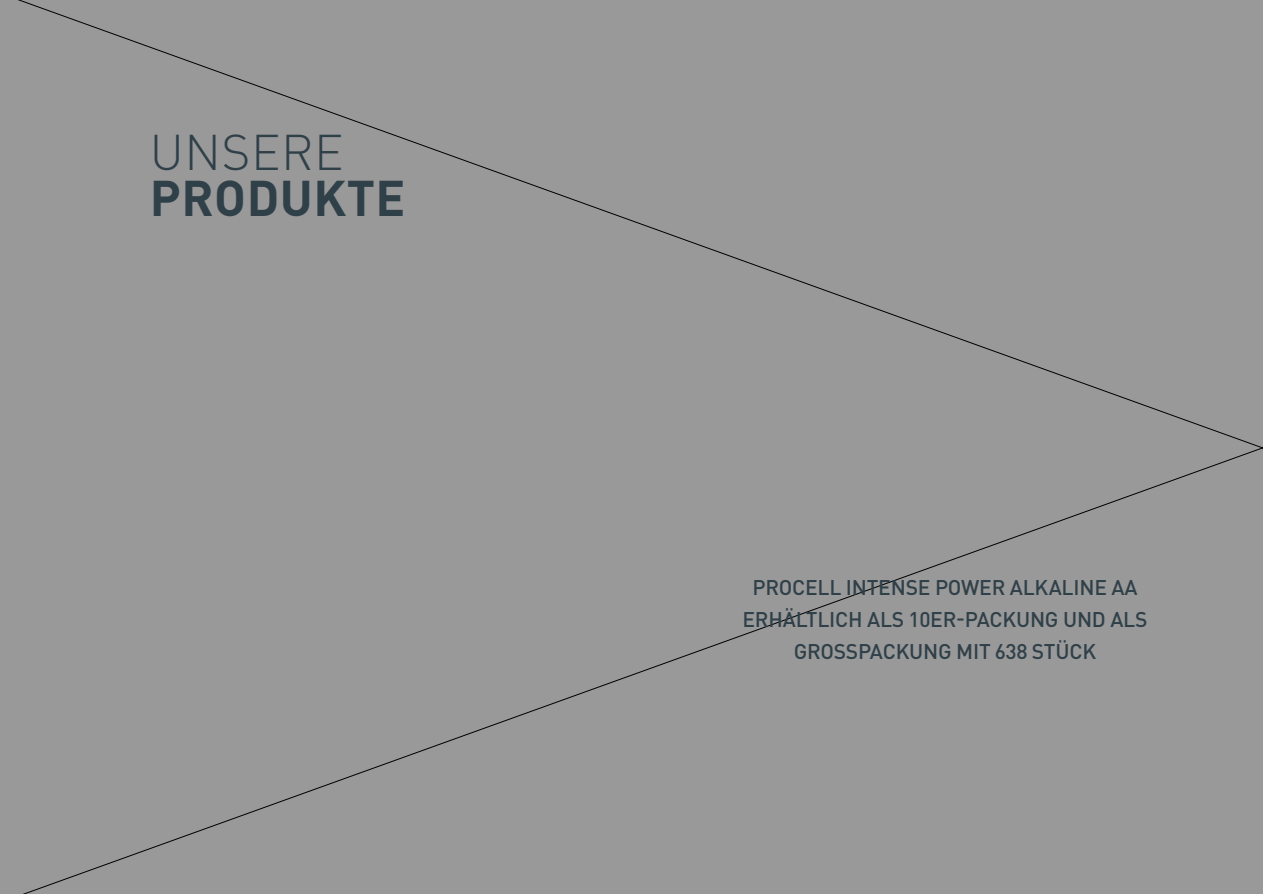
<style>
.page{position:relative;width:1263px;height:894px;background:#fff}
.page>*{position:absolute;margin:0;border:0;box-sizing:border-box;transform-origin:0 0}
.t1{font:700 49.5px "DINOT";letter-spacing:.01em;color:#304049}
.t2{font:300 49.5px "DINOT";letter-spacing:.01em;color:#304049}
.t3{font:500 21px/31.5px "DINOT";letter-spacing:-.01em;color:#304049;text-align:center}
</style>
<div class="page">
<div style="left:0;top:0;width:1263px;height:893px;background:#999"></div>
<h1 class="t2" style="left:150px;top:118px;width:195px">UNSERE</h1>
<h1 class="t1" style="left:150px;top:165px;width:257px">PRODUKTE</h1>
<p class="t3" style="left:742px;top:570px;width:406px">PROCELL INTENSE POWER ALKALINE AA<br>ERHÄLTLICH ALS 10ER-PACKUNG UND ALS<br>GROSSPACKUNG MIT 638 STÜCK</p>
</div>
